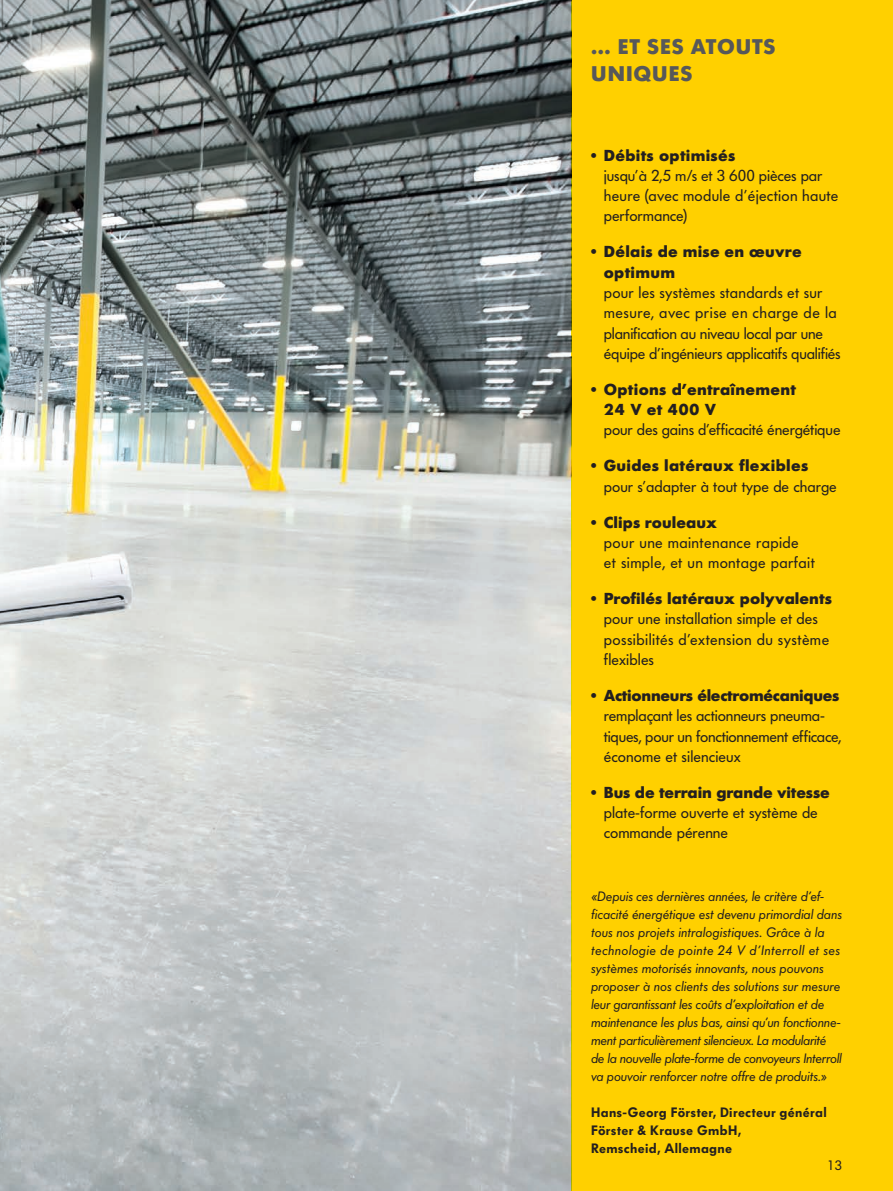
<style>
.page{position:relative;width:893px;height:1191px;background:#fff}
.page>*{position:absolute;margin:0;border:0;box-sizing:border-box;transform-origin:0 0}
.t1{font:700 21px/27px "Futura BQ";letter-spacing:.045em;color:#57585a}
.t2{font:15.75px/20.2px "Futura BQ";color:#231f20}
.t3{font:700 15.75px/20.2px "Futura BQ";letter-spacing:.005em;color:#231f20}
.t4{font:15.75px/20.2px "Futura BQ";letter-spacing:.025em;color:#231f20}
.t5{font:700 15.75px "Futura BQ";letter-spacing:-.015em;color:#231f20}
.t6{font:italic 13.5px/18px "Futura BQ";letter-spacing:.005em;color:#231f20}
.t7{font:600 13.5px/18px "Futura BQ";letter-spacing:.025em;color:#231f20}
.t8{font:13.5px "Futura BQ";color:#231f20}
</style>
<div class="page">
<div style="left:572px;top:0;width:321px;height:1191px;background:#ffd000"></div>
<img style="left:0;top:0;width:572px;height:1191px">
<h1 class="t1" style="left:591px;top:33px;width:186px">... ET SES ATOUTS<br>UNIQUES</h1>
<p class="t3" style="left:591px;top:145px;width:146px">• Débits optimisés</p>
<p class="t2" style="left:604px;top:165px;width:236px">jusqu’à 2,5 m/s et 3 600 pièces par heure (avec module d’éjection haute performance)</p>
<p class="t3" style="left:604px;top:242px;width:200px;text-indent:-13px">• Délais de mise en œuvre optimum</p>
<p class="t2" style="left:604px;top:282px;width:238px">pour les systèmes standards et sur mesure, avec prise en charge de la planification au niveau local par une équipe d’ingénieurs applicatifs qualifiés</p>
<p class="t3" style="left:604px;top:379px;width:194px;text-indent:-13px">• Options d’entraînement<br>24 V et 400 V</p>
<p class="t2" style="left:604px;top:420px;width:238px">pour des gains d’efficacité énergétique</p>
<p class="t3" style="left:591px;top:455px;width:219px">• Guides latéraux flexibles</p>
<p class="t2" style="left:604px;top:476px;width:235px">pour s’adapter à tout type de charge</p>
<p class="t3" style="left:591px;top:512px;width:127px">• Clips rouleaux</p>
<p class="t4" style="left:604px;top:532px;width:213px">pour une maintenance rapide et simple, et un montage parfait</p>
<p class="t3" style="left:591px;top:588px;width:242px">• Profilés latéraux polyvalents</p>
<p class="t2" style="left:604px;top:609px;width:227px">pour une installation simple et des possibilités d’extension du système flexibles</p>
<p class="t5" style="left:591px;top:685px;width:250px">• Actionneurs électromécaniques</p>
<p class="t2" style="left:604px;top:705px;width:239px">remplaçant les actionneurs pneuma&shy;tiques, pour un fonctionnement efficace, économe et silencieux</p>
<p class="t3" style="left:591px;top:782px;width:240px">• Bus de terrain grande vitesse</p>
<p class="t2" style="left:604px;top:802px;width:216px">plate-forme ouverte et système de commande pérenne</p>
<p class="t6" style="left:591px;top:887px;width:252px">«Depuis ces dernières années, le critère d’ef&shy;ficacité énergétique est devenu primordial dans tous nos projets intralogistiques. Grâce à la technologie de pointe 24 V d’Interroll et ses systèmes motorisés innovants, nous pouvons proposer à nos clients des solutions sur mesure leur garantissant les coûts d’exploitation et de maintenance les plus bas, ainsi qu’un fonctionne&shy;ment particulièrement silencieux. La modularité de la nouvelle plate-forme de convoyeurs Interroll va pouvoir renforcer notre offre de produits.»</p>
<p class="t7" style="left:591px;top:1102px;width:237px">Hans-Georg Förster, Directeur général<br>Förster &amp; Krause GmbH,<br>Remscheid, Allemagne</p>
<p class="t8" style="left:827px;top:1156px;width:16px">13</p>
</div>
